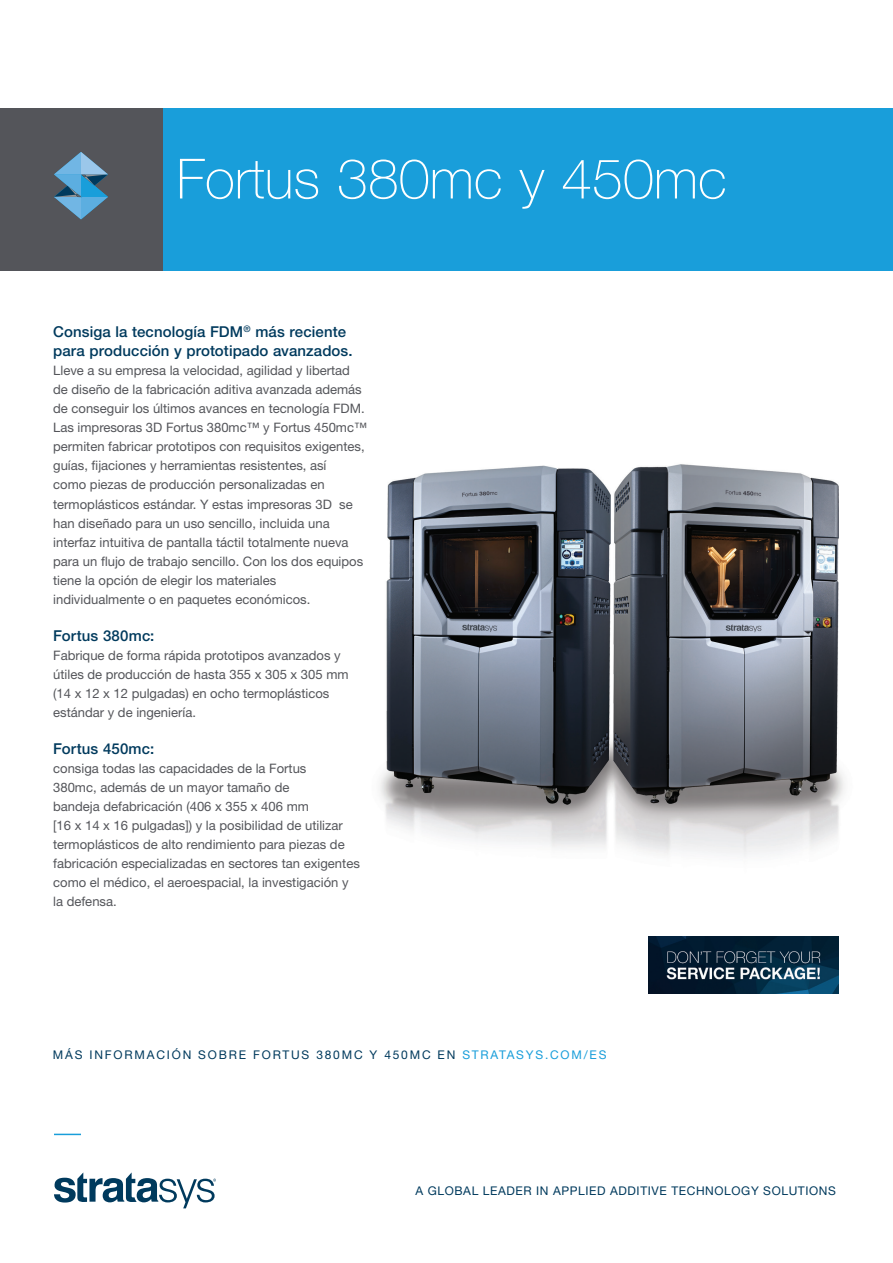
<style>
.page{position:relative;width:893px;height:1263px;background:#fff}
.page>*{position:absolute;margin:0;border:0;box-sizing:border-box;transform-origin:0 0}
.t1{font:100 55.5px "Helvetica Neue LT Std";color:#fff}
.t2{font:500 15px/19.5px "Helvetica Neue LT Std";letter-spacing:.005em;color:#003a5d}
.t3{font:13.05px/19px "Helvetica Neue LT Std";color:#54555a}
.t4{font:12px "Helvetica Neue LT Std";letter-spacing:.15em;color:#003a5d}
.t5{font:12px "Helvetica Neue LT Std";letter-spacing:.055em;color:#003a5d}
.s1{color:#199eda}
</style>
<div class="page">
<div style="left:144px;top:108px;width:749px;height:162px;background:#199eda"></div>
<div style="left:0;top:108px;width:162px;height:162px;background:#54555a"></div>
<svg style="left:54px;top:152px;width:54px;height:67px"></svg>
<svg style="left:54px;top:1172px;width:162px;height:36px"></svg>
<svg style="left:54px;top:1134px;width:27px;height:1px"></svg>
<img style="left:380px;top:464px;width:465px;height:393px">
<img style="left:649px;top:936px;width:189px;height:57px">
<h1 class="t1" style="left:176px;top:147px;width:552px">Fortus 380mc y 450mc</h1>
<p class="t2" style="left:53px;top:321px;width:301px">Consiga la tecnología FDM<sup>®</sup> más reciente para producción y prototipado avanzados.</p>
<p class="t3" style="left:53px;top:361px;width:315px">Lleve a su empresa la velocidad, agilidad y libertad de diseño de la fabricación aditiva avanzada además de conseguir los últimos avances en tecnología FDM.<br>Las impresoras 3D Fortus 380mc™ y Fortus 450mc™ permiten fabricar prototipos con requisitos exigentes, guías, fijaciones y herramientas resistentes, así<br>como piezas de producción personalizadas en termoplásticos estándar. Y estas impresoras 3D se han diseñado para un uso sencillo, incluida una interfaz intuitiva de pantalla táctil totalmente nueva para un flujo de trabajo sencillo. Con los dos equipos tiene la opción de elegir los materiales individualmente o en paquetes económicos.</p>
<p class="t2" style="left:53px;top:625px;width:103px">Fortus 380mc:</p>
<p class="t3" style="left:53px;top:645px;width:297px">Fabrique de forma rápida prototipos avanzados y útiles de producción de hasta 355 x 305 x 305 mm (14 x 12 x 12 pulgadas) en ocho termoplásticos estándar y de ingeniería.</p>
<p class="t2" style="left:53px;top:738px;width:103px">Fortus 450mc:</p>
<p class="t3" style="left:53px;top:758px;width:308px">consiga todas las capacidades de la Fortus<br>380mc, además de un mayor tamaño de<br>bandeja defabricación (406 x 355 x 406 mm<br>[16 x 14 x 16 pulgadas]) y la posibilidad de utilizar termoplásticos de alto rendimiento para piezas de fabricación especializadas en sectores tan exigentes como el médico, el aeroespacial, la investigación y la defensa.</p>
<p class="t4" style="left:53px;top:1048px;width:555px">MÁS INFORMACIÓN SOBRE FORTUS 380MC Y 450MC EN <span class="s1">STRATASYS.COM/ES</span></p>
<p class="t5" style="left:415px;top:1183px;width:422px">A GLOBAL LEADER IN APPLIED ADDITIVE TECHNOLOGY SOLUTIONS</p>
</div>
